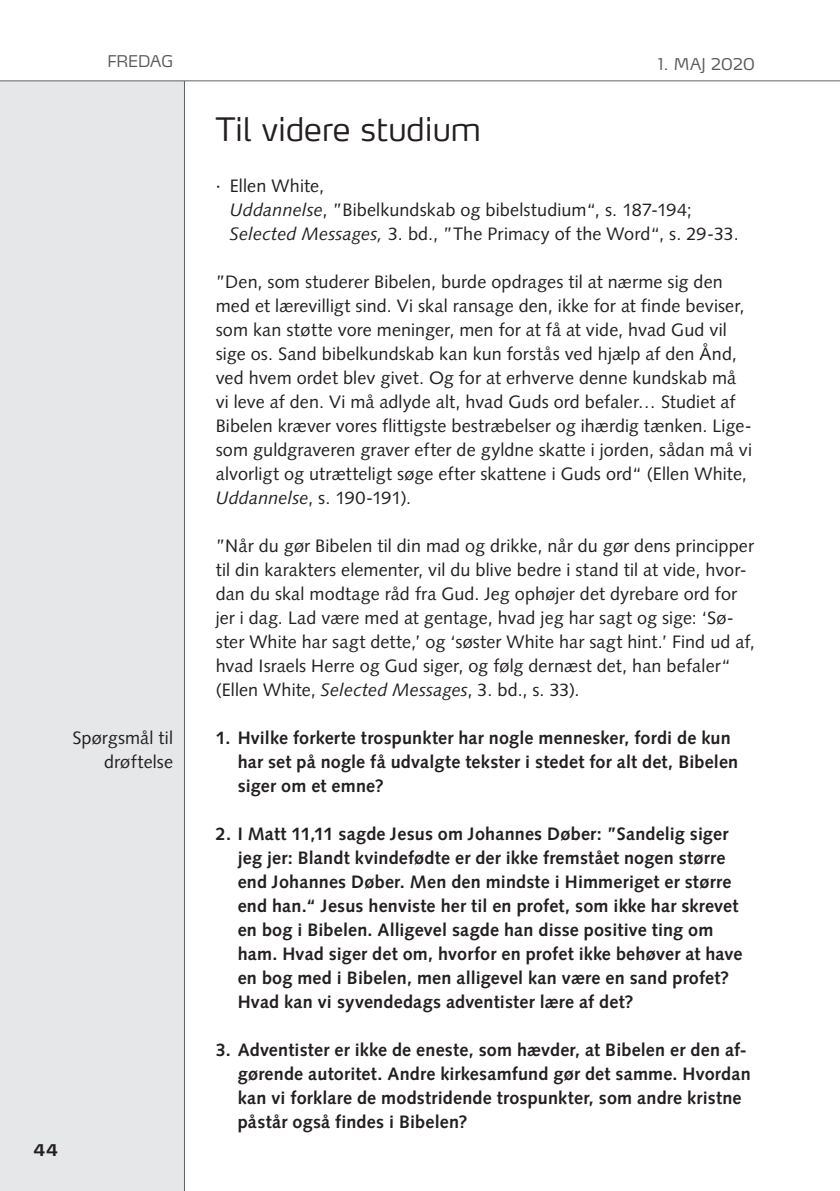
<style>
.page{position:relative;width:840px;height:1191px;background:#fff}
.page>*{position:absolute;margin:0;border:0;box-sizing:border-box;transform-origin:0 0}
.t1{font:300 32px "Max LF";color:#231f20}
.t2{font:18px/24px "Syntax LT Std";letter-spacing:.005em;color:#231f20}
.t3{font:700 18px/24px "Syntax LT Std";letter-spacing:.01em;color:#231f20}
.t4{font:300 16px "Max LF";color:#57585a}
.t5{font:700 16px "Max LF";color:#231f20}
.s1{font-style:italic}
</style>
<div class="page">
<div style="left:0;top:0;width:184px;height:1191px;background:#e6e7e9"></div>
<hr style="left:184px;top:0;width:1px;height:1191px;background:#636366">
<div style="left:0;top:0;width:839px;height:81px;background:#fff"></div>
<hr style="left:0;top:80px;width:839px;height:1px;background:#636366">
<p class="t4" style="left:107px;top:51px;width:67px">FREDAG</p>
<p class="t2" style="left:72px;top:726px;width:102px;text-align:right">Spørgsmål til drøftelse</p>
<p class="t5" style="left:33px;top:1140px;width:27px">44</p>
<h1 class="t1" style="left:215px;top:109px;width:266px">Til videre studium</h1>
<p class="t4" style="left:658px;top:54px;width:98px">1. MAJ 2020</p>
<p class="t2" style="left:230px;top:174px;width:510px;text-indent:-14px">· Ellen White,<br><span class="s1">Uddannelse</span>, ”Bibelkundskab og bibelstudium“, s. 187-194;<br><span class="s1">Selected Messages,</span> 3. bd., ”The Primacy of the Word“, s. 29-33.</p>
<p class="t2" style="left:215px;top:270px;width:537px">”Den, som studerer Bibelen, burde opdrages til at nærme sig den med et lærevilligt sind. Vi skal ransage den, ikke for at finde beviser, som kan støtte vore meninger, men for at få at vide, hvad Gud vil sige os. Sand bibelkundskab kan kun forstås ved hjælp af den Ånd, ved hvem ordet blev givet. Og for at erhverve denne kundskab må vi leve af den. Vi må adlyde alt, hvad Guds ord befaler… Studiet af Bibelen kræver vores flittigste bestræbelser og ihærdig tænken. Lige&shy;som guldgraveren graver efter de gyldne skatte i jorden, sådan må vi alvorligt og utrætteligt søge efter skattene i Guds ord“ (Ellen White, <span class="s1">Uddannelse</span>, s. 190-191).</p>
<p class="t2" style="left:215px;top:534px;width:540px">”Når du gør Bibelen til din mad og drikke, når du gør dens principper til din karakters elementer, vil du blive bedre i stand til at vide, hvor&shy;dan du skal modtage råd fra Gud. Jeg ophøjer det dyrebare ord for jer i dag. Lad være med at gentage, hvad jeg har sagt og sige: ‘Sø&shy;ster White har sagt dette,’ og ‘søster White har sagt hint.’ Find ud af, hvad Israels Herre og Gud siger, og følg dernæst det, han befaler“ (Ellen White, <span class="s1">Selected Messages</span>, 3. bd., s. 33).</p>
<p class="t3" style="left:237px;top:726px;width:502px;text-indent:-22px">1. Hvilke forkerte trospunkter har nogle mennesker, fordi de kun har set på nogle få udvalgte tekster i stedet for alt det, Bibelen siger om et emne?</p>
<p class="t3" style="left:237px;top:822px;width:506px;text-indent:-22px">2. I Matt 11,11 sagde Jesus om Johannes Døber: ”Sandelig siger jeg jer: Blandt kvindefødte er der ikke fremstået nogen større end Johannes Døber. Men den mindste i Himmeriget er større end han.“ Jesus henviste her til en profet, som ikke har skrevet en bog i Bibelen. Alligevel sagde han disse positive ting om ham. Hvad siger det om, hvorfor en profet ikke behøver at have en bog med i Bibelen, men alligevel kan være en sand profet?<br>Hvad kan vi syvendedags adventister lære af det?</p>
<p class="t3" style="left:237px;top:1038px;width:514px;text-indent:-22px">3. Adventister er ikke de eneste, som hævder, at Bibelen er den af&shy;gørende autoritet. Andre kirkesamfund gør det samme. Hvordan kan vi forklare de modstridende trospunkter, som andre kristne påstår også findes i Bibelen?</p>
</div>
